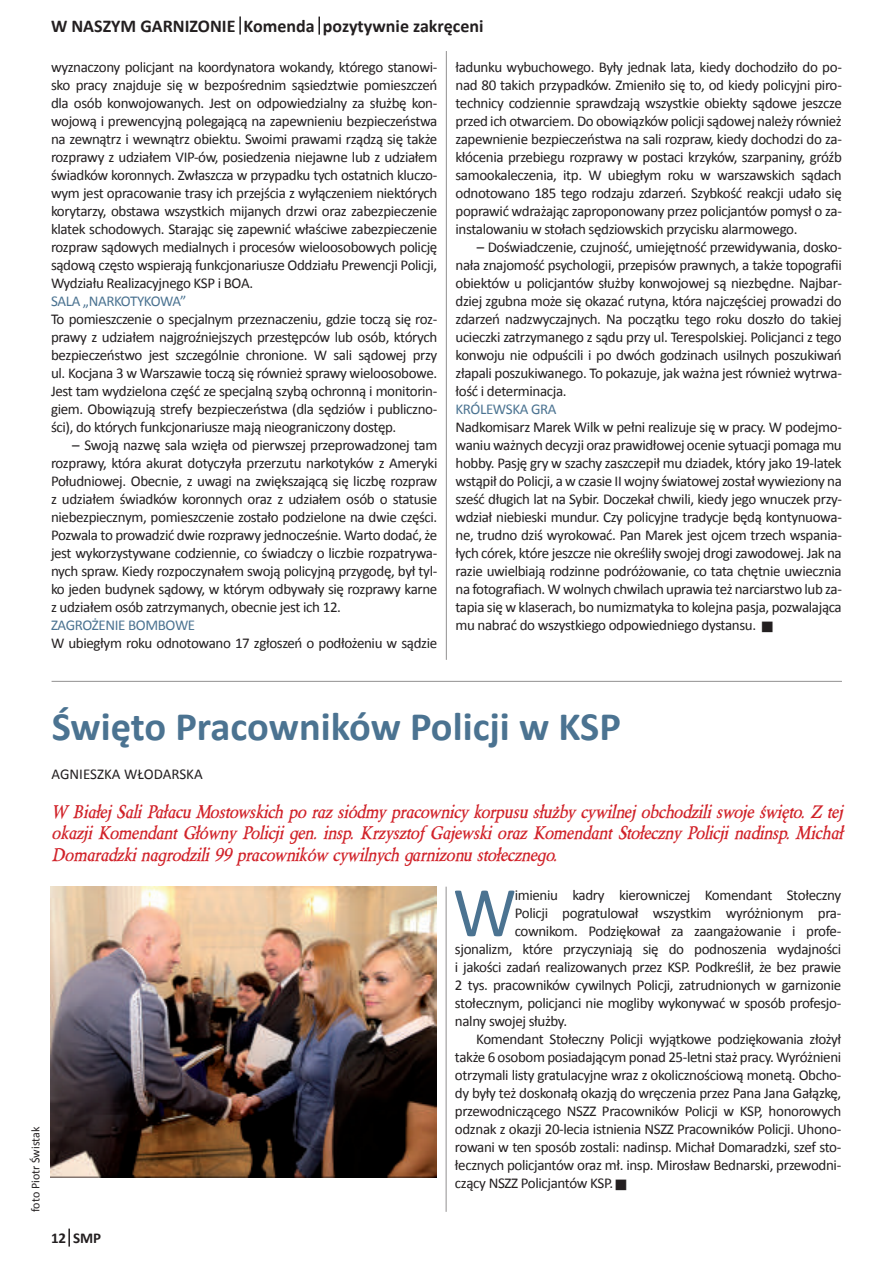
<style>
.page{position:relative;width:893px;height:1263px;background:#fff}
.page>*{position:absolute;margin:0;border:0;box-sizing:border-box;transform-origin:0 0}
.t1{font:71.7px "Calibri";color:#4b7391}
.t2{font:700 40.5px "Calibri";color:#4b7391}
.t3{font:italic 700 18px/21.6px "Berylium";color:#d1232a;text-align:justify}
.t4{font:700 18px "Calibri";color:#231f20}
.t5{font:15px/18px "Calibri";letter-spacing:-.025em;color:#231f20;text-align:justify}
.t6{font:15px "Calibri";letter-spacing:-.025em;color:#4b7391}
.t7{font:15px "Calibri";color:#231f20}
.t8{font:700 15px "Calibri";color:#231f20}
.t9{font:12px "Calibri";color:#231f20}
</style>
<div class="page">
<svg style="left:68px;top:1228px;width:2px;height:18px"></svg>
<svg style="left:239px;top:16px;width:2px;height:19px"></svg>
<svg style="left:318px;top:17px;width:2px;height:18px"></svg>
<hr style="left:446px;top:51px;width:1px;height:609px;background:#231f20">
<hr style="left:52px;top:681px;width:790px;height:1px;background:#231f20">
<hr style="left:446px;top:887px;width:1px;height:325px;background:#231f20">
<img style="left:51px;top:887px;width:386px;height:290px">
<p class="t4" style="left:51px;top:15px;width:434px">W NASZYM GARNIZONIE Komenda pozytywnie zakręceni</p>
<p class="t5" style="left:51px;top:58px;width:388px">wyznaczony policjant na koordynatora wokandy, którego stanowi&shy;sko pracy znajduje się w bezpośrednim sąsiedztwie pomieszczeń dla osób konwojowanych. Jest on odpowiedzialny za służbę kon&shy;wojową i prewencyjną polegającą na zapewnieniu bezpieczeństwa na zewnątrz i wewnątrz obiektu. Swoimi prawami rządzą się także rozprawy z udziałem VIP-ów, posiedzenia niejawne lub z udziałem świadków koronnych. Zwłaszcza w przypadku tych ostatnich kluczo&shy;wym jest opracowanie trasy ich przejścia z wyłączeniem niektórych korytarzy, obstawa wszystkich mijanych drzwi oraz zabezpieczenie klatek schodowych. Starając się zapewnić właściwe zabezpieczenie rozpraw sądowych medialnych i procesów wieloosobowych policję sądową często wspierają funkcjonariusze Oddziału Prewencji Policji, Wydziału Realizacyjnego KSP i BOA.</p>
<p class="t6" style="left:51px;top:292px;width:137px">SALA „NARKOTYKOWA”</p>
<p class="t5" style="left:51px;top:310px;width:388px">To pomieszczenie o specjalnym przeznaczeniu, gdzie toczą się roz&shy;prawy z udziałem najgroźniejszych przestępców lub osób, których bezpieczeństwo jest szczególnie chronione. W sali sądowej przy ul. Kocjana 3 w Warszawie toczą się również sprawy wieloosobowe.<br>Jest tam wydzielona część ze specjalną szybą ochronną i monitorin&shy;giem. Obowiązują strefy bezpieczeństwa (dla sędziów i publiczno&shy;ści), do których funkcjonariusze mają nieograniczony dostęp.</p>
<p class="t5" style="left:51px;top:436px;width:388px;text-indent:21px">– Swoją nazwę sala wzięła od pierwszej przeprowadzonej tam rozprawy, która akurat dotyczyła przerzutu narkotyków z Ameryki Południowej. Obecnie, z uwagi na zwiększającą się liczbę rozpraw z udziałem świadków koronnych oraz z udziałem osób o statusie niebezpiecznym, pomieszczenie zostało podzielone na dwie części.<br>Pozwala to prowadzić dwie rozprawy jednocześnie. Warto dodać, że jest wykorzystywane codziennie, co świadczy o liczbie rozpatrywa&shy;nych spraw. Kiedy rozpoczynałem swoją policyjną przygodę, był tyl&shy;ko jeden budynek sądowy, w którym odbywały się rozprawy karne z udziałem osób zatrzymanych, obecnie jest ich 12.</p>
<p class="t6" style="left:51px;top:616px;width:146px">ZAGROŻENIE BOMBOWE</p>
<p class="t5" style="left:51px;top:634px;width:388px">W ubiegłym roku odnotowano 17 zgłoszeń o podłożeniu w sądzie</p>
<p class="t5" style="left:455px;top:58px;width:388px">ładunku wybuchowego. Były jednak lata, kiedy dochodziło do po&shy;nad 80 takich przypadków. Zmieniło się to, od kiedy policyjni piro&shy;technicy codziennie sprawdzają wszystkie obiekty sądowe jeszcze przed ich otwarciem. Do obowiązków policji sądowej należy również zapewnienie bezpieczeństwa na sali rozpraw, kiedy dochodzi do za&shy;kłócenia przebiegu rozprawy w postaci krzyków, szarpaniny, gróźb samookaleczenia, itp. W ubiegłym roku w warszawskich sądach odnotowano 185 tego rodzaju zdarzeń. Szybkość reakcji udało się poprawić wdrażając zaproponowany przez policjantów pomysł o za&shy;instalowaniu w stołach sędziowskich przycisku alarmowego.</p>
<p class="t5" style="left:455px;top:238px;width:388px;text-indent:21px">– Doświadczenie, czujność, umiejętność przewidywania, dosko&shy;nała znajomość psychologii, przepisów prawnych, a także topografii obiektów u policjantów służby konwojowej są niezbędne. Najbar&shy;dziej zgubna może się okazać rutyna, która najczęściej prowadzi do zdarzeń nadzwyczajnych. Na początku tego roku doszło do takiej ucieczki zatrzymanego z sądu przy ul. Terespolskiej. Policjanci z tego konwoju nie odpuścili i po dwóch godzinach usilnych poszukiwań złapali poszukiwanego. To pokazuje, jak ważna jest również wytrwa&shy;łość i determinacja.</p>
<p class="t6" style="left:455px;top:400px;width:103px">KRÓLEWSKA GRA</p>
<p class="t5" style="left:455px;top:418px;width:388px">Nadkomisarz Marek Wilk w pełni realizuje się w pracy. W podejmo&shy;waniu ważnych decyzji oraz prawidłowej ocenie sytuacji pomaga mu hobby. Pasję gry w szachy zaszczepił mu dziadek, który jako 19-latek wstąpił do Policji, a w czasie II wojny światowej został wywieziony na sześć długich lat na Sybir. Doczekał chwili, kiedy jego wnuczek przy&shy;wdział niebieski mundur. Czy policyjne tradycje będą kontynuowa&shy;ne, trudno dziś wyrokować. Pan Marek jest ojcem trzech wspania&shy;łych córek, które jeszcze nie określiły swojej drogi zawodowej. Jak na razie uwielbiają rodzinne podróżowanie, co tata chętnie uwiecznia na fotografiach. W wolnych chwilach uprawia też narciarstwo lub za&shy;tapia się w klaserach, bo numizmatyka to kolejna pasja, pozwalająca mu nabrać do wszystkiego odpowiedniego dystansu.</p>
<p class="t9" style="left:28px;top:1212px;width:87px;rotate:-90deg">foto Piotr Świstak</p>
<h2 class="t2" style="left:52px;top:700px;width:571px">Święto Pracowników Policji w KSP</h2>
<p class="t7" style="left:52px;top:765px;width:153px">AGNIESZKA WŁODARSKA</p>
<p class="t3" style="left:52px;top:801px;width:792px">W Białej Sali Pałacu Mostowskich po raz siódmy pracownicy korpusu służby cywilnej obchodzili swoje święto. Z tej okazji Komendant Główny Policji gen. insp. Krzysztof Gajewski oraz Komendant Stołeczny Policji nadinsp. Michał Domaradzki nagrodzili 99 pracowników cywilnych garnizonu stołecznego.</p>
<p class="t8" style="left:51px;top:1228px;width:52px">12 SMP</p>
<h1 class="t1" style="left:453px;top:867px;width:65px">W</h1>
<p class="t5" style="left:515px;top:886px;width:328px">imieniu kadry kierowniczej Komendant Stołeczny</p>
<p class="t5" style="left:515px;top:904px;width:328px">Policji pogratulował wszystkim wyróżnionym pra-</p>
<p class="t5" style="left:515px;top:922px;width:328px">cownikom. Podziękował za zaangażowanie i profe-</p>
<p class="t5" style="left:455px;top:940px;width:388px">sjonalizm, które przyczyniają się do podnoszenia wydajności</p>
<p class="t5" style="left:455px;top:958px;width:388px">i jakości zadań realizowanych przez KSP. Podkreślił, że bez prawie</p>
<p class="t5" style="left:455px;top:976px;width:388px">2 tys. pracowników cywilnych Policji, zatrudnionych w garnizonie</p>
<p class="t5" style="left:455px;top:994px;width:388px">stołecznym, policjanci nie mogliby wykonywać w sposób profesjo-</p>
<p class="t5" style="left:455px;top:1012px;width:114px">nalny swojej służby.</p>
<p class="t5" style="left:476px;top:1030px;width:367px">Komendant Stołeczny Policji wyjątkowe podziękowania złożył</p>
<p class="t5" style="left:455px;top:1048px;width:388px">także 6 osobom posiadającym ponad 25-letni staż pracy. Wyróżnieni</p>
<p class="t5" style="left:455px;top:1066px;width:388px">otrzymali listy gratulacyjne wraz z okolicznościową monetą. Obcho-</p>
<p class="t5" style="left:455px;top:1084px;width:388px">dy były też doskonałą okazją do wręczenia przez Pana Jana Gałązkę,</p>
<p class="t5" style="left:455px;top:1102px;width:388px">przewodniczącego NSZZ Pracowników Policji w KSP, honorowych</p>
<p class="t5" style="left:455px;top:1120px;width:388px">odznak z okazji 20-lecia istnienia NSZZ Pracowników Policji. Uhono-</p>
<p class="t5" style="left:455px;top:1138px;width:388px">rowani w ten sposób zostali: nadinsp. Michał Domaradzki, szef sto-</p>
<p class="t5" style="left:455px;top:1156px;width:388px">łecznych policjantów oraz mł. insp. Mirosław Bednarski, przewodni-</p>
<p class="t5" style="left:455px;top:1174px;width:160px">czący NSZZ Policjantów KSP.</p>
</div>
